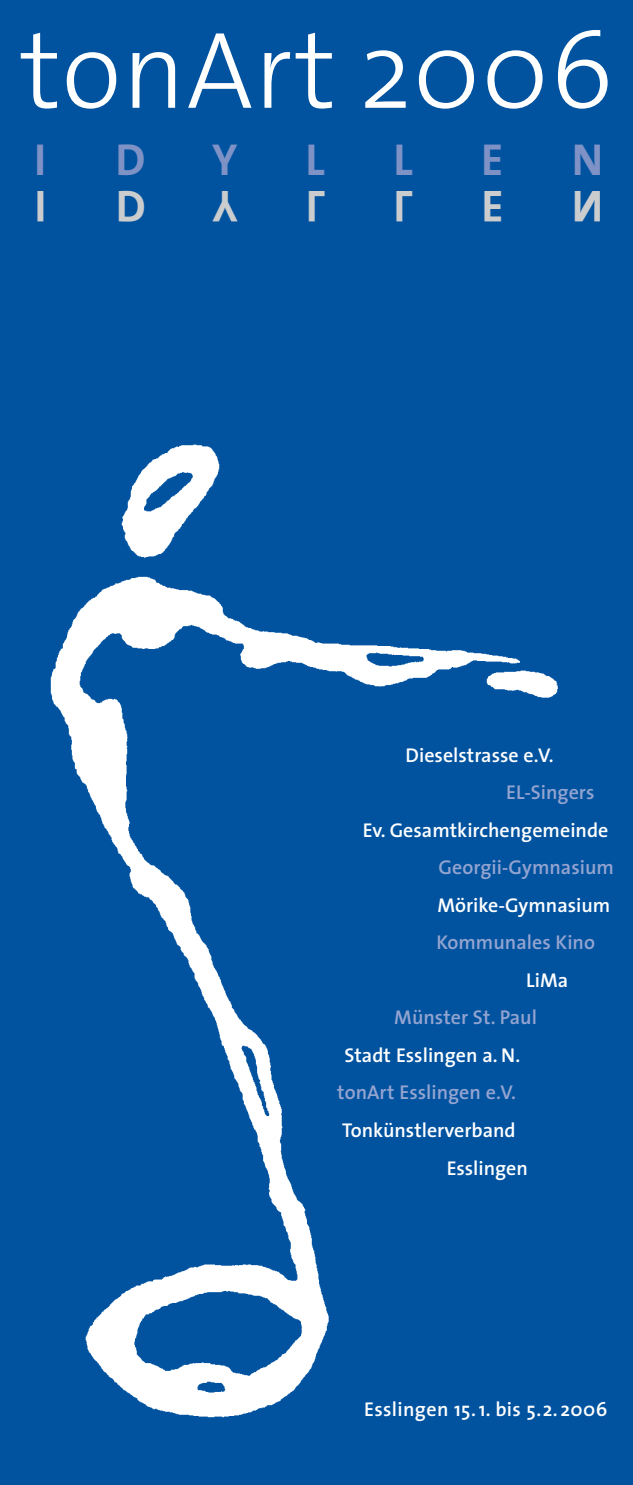
<style>
.page{position:relative;width:633px;height:1485px;background:#fff}
.page>*{position:absolute;margin:0;border:0;box-sizing:border-box;transform-origin:0 0}
.t1{font:300 110px "The Sans";letter-spacing:.005em;color:#fff}
.t2{font:700 45px "The Sans";color:#7e92c6}
.t3{font:600 20px/37.5px "The Sans";color:#fff}
.t4{font:600 20px "The Sans";color:#94a4d0}
.t5{font:600 20px "The Sans";letter-spacing:.02em;color:#fff}
</style>
<div class="page">
<div style="left:0;top:0;width:633px;height:1484px;background:#0153a0"></div>
<img style="left:50px;top:444px;width:508px;height:974px">
<h1 class="t1" style="left:21px;top:29px;width:594px">tonArt 2006</h1>
<h2 class="t2" style="left:34px;top:143px;width:14px">I</h2>
<h2 class="t2" style="left:116px;top:143px;width:32px">D</h2>
<h2 class="t2" style="left:212px;top:143px;width:27px">Y</h2>
<h2 class="t2" style="left:306px;top:143px;width:21px">L</h2>
<h2 class="t2" style="left:393px;top:143px;width:21px">L</h2>
<h2 class="t2" style="left:481px;top:143px;width:24px">E</h2>
<h2 class="t2" style="left:572px;top:143px;width:33px">N</h2>
<p class="t3" style="left:405px;top:738px;width:150px">Dieselstrasse e.V.</p>
<p class="t4" style="left:506px;top:785px;width:90px">EL-Singers</p>
<p class="t3" style="left:363px;top:813px;width:247px">Ev. Gesamtkirchengemeinde</p>
<p class="t4" style="left:438px;top:860px;width:177px">Georgii-Gymnasium</p>
<p class="t3" style="left:437px;top:888px;width:175px">Mörike-Gymnasium</p>
<p class="t4" style="left:436px;top:935px;width:160px">Kommunales Kino</p>
<p class="t3" style="left:526px;top:963px;width:43px">LiMa</p>
<p class="t4" style="left:394px;top:1010px;width:144px">Münster St. Paul</p>
<p class="t3" style="left:344px;top:1038px;width:177px">Stadt Esslingen a. N.</p>
<p class="t4" style="left:337px;top:1085px;width:180px">tonArt Esslingen e.V.</p>
<p class="t3" style="left:447px;top:1113px;width:83px;text-indent:-105px">Tonkünstlerverband<br>Esslingen</p>
<p class="t5" style="left:364px;top:1401px;width:245px">Esslingen 15. 1. bis 5.2. 2006</p>
</div>
